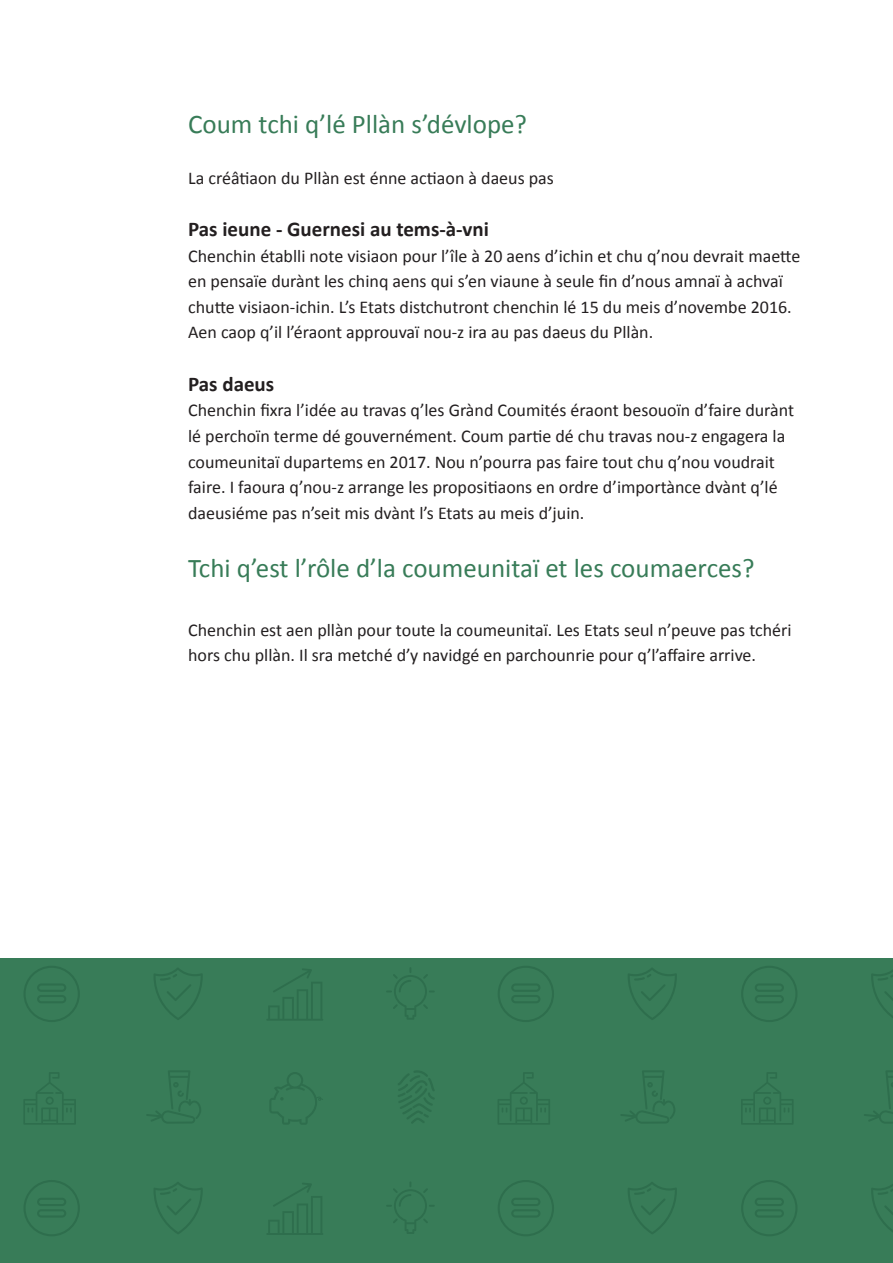
<style>
.page{position:relative;width:893px;height:1263px;background:#fff}
.page>*{position:absolute;margin:0;border:0;box-sizing:border-box;transform-origin:0 0}
.Header_4{font:27px "Calibri";color:#387c58}
.Introduction{font:700 21px "Calibri";color:#231f20}
.Body_Copy{font:18px/25.5px "Calibri";color:#231f20}
</style>
<div class="page">
<div style="left:0;top:959px;width:893px;height:304px;background:#387c58"></div>
<svg style="left:24px;top:966px;width:56px;height:56px"></svg>
<svg style="left:398px;top:1071px;width:37px;height:52px"></svg>
<svg style="left:267px;top:969px;width:56px;height:51px"></svg>
<svg style="left:386px;top:967px;width:48px;height:52px"></svg>
<svg style="left:147px;top:1071px;width:54px;height:52px"></svg>
<svg style="left:270px;top:1072px;width:53px;height:53px"></svg>
<svg style="left:24px;top:1072px;width:52px;height:52px"></svg>
<svg style="left:154px;top:968px;width:49px;height:52px"></svg>
<svg style="left:498px;top:966px;width:56px;height:56px"></svg>
<svg style="left:621px;top:1071px;width:54px;height:52px"></svg>
<svg style="left:498px;top:1072px;width:52px;height:52px"></svg>
<svg style="left:628px;top:968px;width:49px;height:52px"></svg>
<svg style="left:24px;top:1180px;width:56px;height:56px"></svg>
<svg style="left:267px;top:1183px;width:56px;height:52px"></svg>
<svg style="left:386px;top:1182px;width:48px;height:52px"></svg>
<svg style="left:154px;top:1182px;width:49px;height:52px"></svg>
<svg style="left:498px;top:1180px;width:56px;height:56px"></svg>
<svg style="left:628px;top:1182px;width:49px;height:52px"></svg>
<svg style="left:741px;top:966px;width:56px;height:56px"></svg>
<svg style="left:864px;top:1071px;width:29px;height:52px"></svg>
<svg style="left:741px;top:1072px;width:52px;height:52px"></svg>
<svg style="left:871px;top:970px;width:22px;height:48px"></svg>
<svg style="left:741px;top:1180px;width:56px;height:56px"></svg>
<svg style="left:871px;top:1184px;width:22px;height:48px"></svg>
<p class="Header_4" style="left:188px;top:107px;width:340px">Coum tchi q’lé Pllàn s’dévlope?</p>
<p class="Body_Copy" style="left:188px;top:164px;width:367px">La créâtiaon du Pllàn est énne actiaon à daeus pas</p>
<p class="Introduction" style="left:188px;top:216px;width:302px">Pas ieune - Guernesi au tems-à-vni</p>
<p class="Body_Copy" style="left:188px;top:242px;width:614px">Chenchin établli note visiaon pour l’île à 20 aens d’ichin et chu q’nou devrait maette en pensaïe durànt les chinq aens qui s’en viaune à seule fin d’nous amnaï à achvaï chutte visiaon-ichin. L’s Etats distchutront chenchin lé 15 du meis d’novembe 2016.<br>Aen caop q’il l’éraont approuvaï nou-z ira au pas daeus du Pllàn.</p>
<p class="Introduction" style="left:188px;top:371px;width:88px">Pas daeus</p>
<p class="Body_Copy" style="left:188px;top:397px;width:607px">Chenchin fixra l’idée au travas q’les Grànd Coumités éraont besouoïn d’faire durànt lé perchoïn terme dé gouvernément. Coum partie dé chu travas nou-z engagera la coumeunitaï dupartems en 2017. Nou n’pourra pas faire tout chu q’nou voudrait faire. I faoura q’nou-z arrange les propositiaons en ordre d’importànce dvànt q’lé daeusiéme pas n’seit mis dvànt l’s Etats au meis d’juin.</p>
<p class="Header_4" style="left:188px;top:551px;width:568px">Tchi q’est l’rôle d’la coumeunitaï et les coumaerces?</p>
<p class="Body_Copy" style="left:188px;top:616px;width:605px">Chenchin est aen pllàn pour toute la coumeunitaï. Les Etats seul n’peuve pas tchéri hors chu pllàn. Il sra metché d’y navidgé en parchounrie pour q’l’affaire arrive.</p>
</div>
